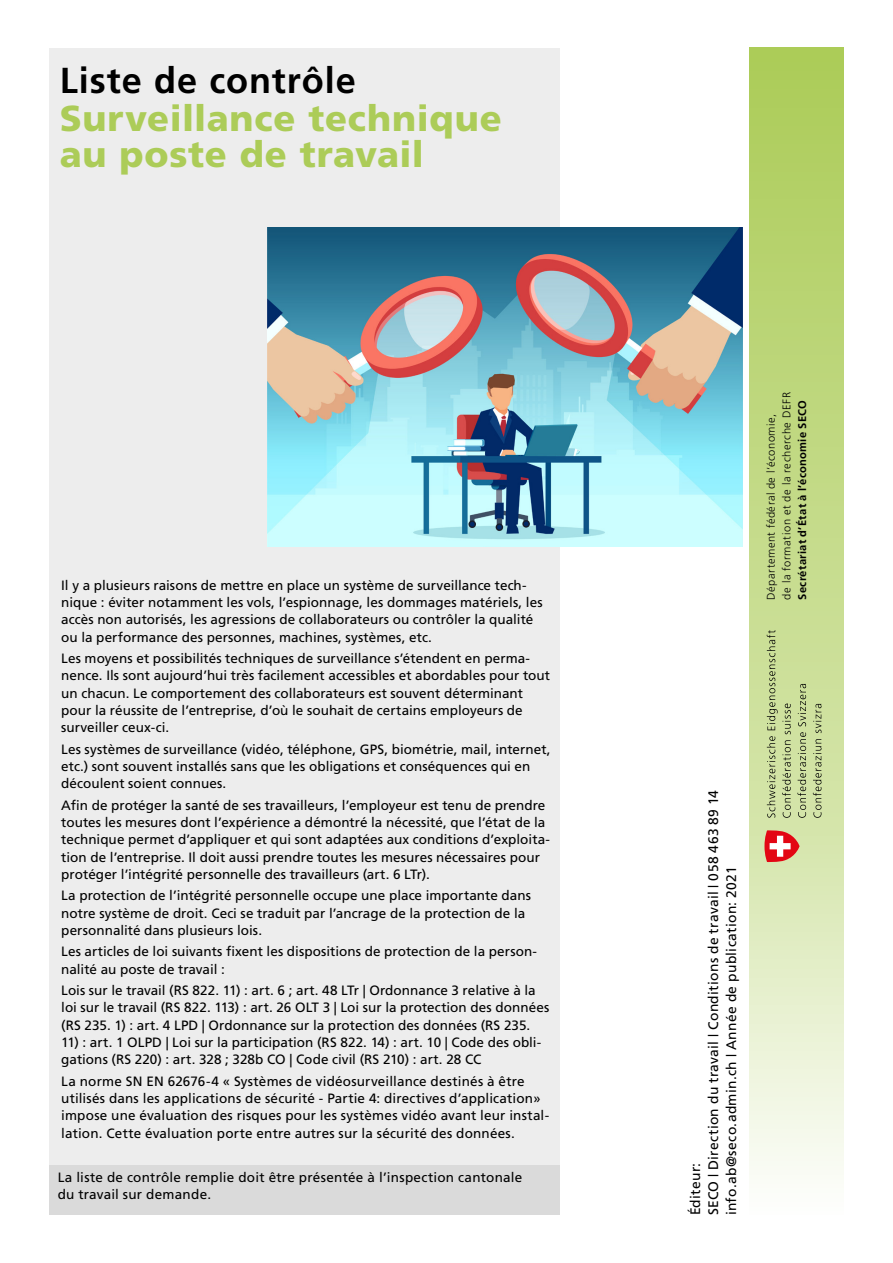
<style>
.page{position:relative;width:893px;height:1263px;background:#fff}
.page>*{position:absolute;margin:0;border:0;box-sizing:border-box;transform-origin:0 0}
.t1{font:900 36.15px/36.2px "Frutiger LT Pro";letter-spacing:.02em;color:#accc58}
.t2{font:700 36.15px "Frutiger LT Pro";letter-spacing:.025em;color:#000}
.t3{font:13.8px/18px "Frutiger LT Pro";letter-spacing:.02em;color:#000}
.t4{font:13.5px/17.2px "Frutiger LT Pro";letter-spacing:.005em;color:#000}
.t5{font:300 11.1px/15.6px "Frutiger LT Pro";letter-spacing:.05em;color:#000}
.t6{font:700 11.1px "Frutiger LT Pro";letter-spacing:.025em;color:#000}
</style>
<div class="page">
<div style="left:49px;top:48px;width:510px;height:1117px;background:#ededed"></div>
<svg style="left:749px;top:48px;width:95px;height:1127px;background:#cbdf98"></svg>
<img style="left:267px;top:227px;width:476px;height:319px">
<svg style="left:767px;top:630px;width:24px;height:188px;background:#b9c98e"></svg>
<svg style="left:797px;top:732px;width:9px;height:86px"></svg>
<svg style="left:798px;top:684px;width:8px;height:42px"></svg>
<svg style="left:813px;top:739px;width:8px;height:79px"></svg>
<svg style="left:813px;top:704px;width:8px;height:29px"></svg>
<svg style="left:764px;top:830px;width:35px;height:32px"></svg>
<div style="left:49px;top:1165px;width:510px;height:50px;background:#dadada"></div>
<h1 class="t2" style="left:60px;top:59px;width:298px">Liste de contrôle</h1>
<h1 class="t1" style="left:60px;top:100px;width:443px">Surveillance technique au poste de travail</h1>
<p class="t4" style="left:61px;top:576px;width:483px">Il y a plusieurs raisons de mettre en place un système de surveillance tech&shy;nique : éviter notamment les vols, l’espionnage, les dommages matériels, les accès non autorisés, les agressions de collaborateurs ou contrôler la qualité ou la performance des personnes, machines, systèmes, etc.</p>
<p class="t4" style="left:61px;top:650px;width:490px">Les moyens et possibilités techniques de surveillance s’étendent en perma&shy;nence. Ils sont aujourd’hui très facilement accessibles et abordables pour tout un chacun. Le comportement des collaborateurs est souvent déterminant pour la réussite de l’entreprise, d’où le souhait de certains employeurs de surveiller ceux-ci.</p>
<p class="t4" style="left:61px;top:740px;width:491px">Les systèmes de surveillance (vidéo, téléphone, GPS, biométrie, mail, internet, etc.) sont souvent installés sans que les obligations et conséquences qui en découlent soient connues.</p>
<p class="t4" style="left:61px;top:796px;width:490px">Afin de protéger la santé de ses travailleurs, l’employeur est tenu de prendre toutes les mesures dont l’expérience a démontré la nécessité, que l’état de la technique permet d’appliquer et qui sont adaptées aux conditions d’exploita&shy;tion de l’entreprise. Il doit aussi prendre toutes les mesures nécessaires pour protéger l’intégrité personnelle des travailleurs (art. 6 LTr).</p>
<p class="t4" style="left:61px;top:887px;width:471px">La protection de l’intégrité personnelle occupe une place importante dans notre système de droit. Ceci se traduit par l’ancrage de la protection de la personnalité dans plusieurs lois.</p>
<p class="t4" style="left:61px;top:943px;width:477px">Les articles de loi suivants fixent les dispositions de protection de la person&shy;nalité au poste de travail :</p>
<p class="t4" style="left:61px;top:982px;width:489px">Lois sur le travail (RS 822. 11) : art. 6 ; art. 48 LTr | Ordonnance 3 relative à la loi sur le travail (RS 822. 113) : art. 26 OLT 3 | Loi sur la protection des données (RS 235. 1) : art. 4 LPD | Ordonnance sur la protection des données (RS 235.</p>
<p class="t4" style="left:61px;top:1034px;width:482px">11) : art. 1 OLPD | Loi sur la participation (RS 822. 14) : art. 10 | Code des obli&shy;gations (RS 220) : art. 328 ; 328b CO | Code civil (RS 210) : art. 28 CC</p>
<p class="t4" style="left:61px;top:1072px;width:489px">La norme SN EN 62676-4 « Systèmes de vidéosurveillance destinés à être utilisés dans les applications de sécurité - Partie 4: directives d’application» impose une évaluation des risques pour les systèmes vidéo avant leur instal&shy;lation. Cette évaluation porte entre autres sur la sécurité des données.</p>
<p class="t4" style="left:58px;top:1168px;width:466px">La liste de contrôle remplie doit être présentée à l’inspection cantonale du travail sur demande.</p>
<p class="t5" style="left:763px;top:600px;width:209px;rotate:-90deg">Département fédéral de l‘économie,<br>de la formation et de la recherche DEFR</p>
<p class="t6" style="left:796px;top:600px;width:201px;rotate:-90deg">Secrétariat d’État à l’économie SECO</p>
<p class="t3" style="left:686px;top:1215px;width:427px;rotate:-90deg">Éditeur:<br>SECO <sup>|</sup> Direction du travail <sup>|</sup> Conditions de travail <sup>|</sup> 058 463 89 14 info.ab@seco.admin.ch <sup>|</sup> Année de publication: 2021</p>
</div>
